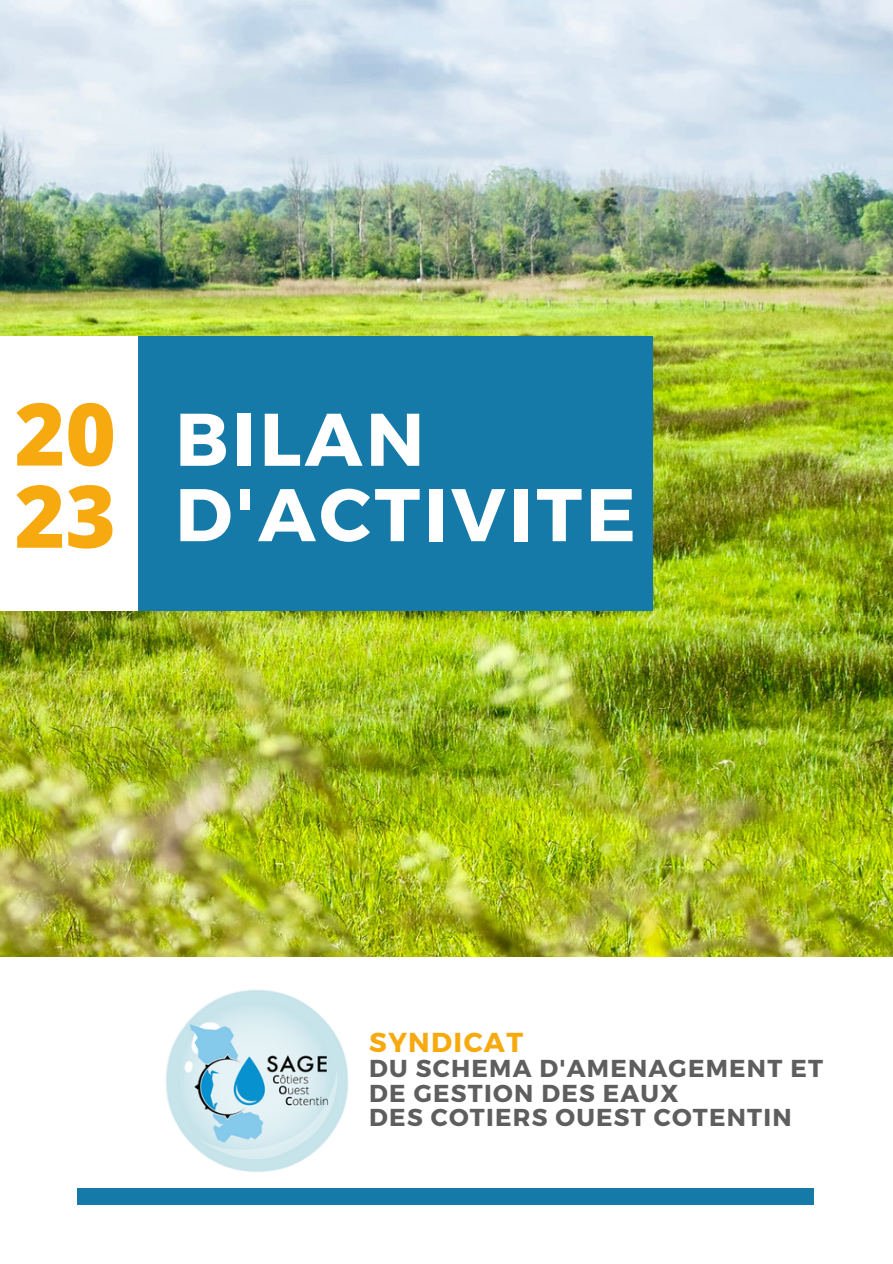
<style>
.page{position:relative;width:893px;height:1264px;background:#fff}
.page>*{position:absolute;margin:0;border:0;box-sizing:border-box;transform-origin:0 0}
.t1{font:800 86.55px/82.2px "Open Sans";color:#f7aa0f}
.t2{font:700 74.4px/75.3px "Montserrat";letter-spacing:.05em;color:#fff}
.t3{font:700 27.45px "Montserrat";letter-spacing:.05em;color:#f7aa0f}
.t4{font:700 24.45px/24.8px "Montserrat";letter-spacing:.05em;color:#5e5e5e}
</style>
<div class="page">
<img style="left:0;top:0;width:892px;height:956px">
<div style="left:0;top:336px;width:652px;height:274px;background:#157aa8"></div>
<div style="left:0;top:336px;width:137px;height:274px;background:#fff"></div>
<div style="left:78px;top:1188px;width:736px;height:15px;background:#157aa8"></div>
<img style="left:165px;top:990px;width:183px;height:182px">
<p class="t1" style="left:15px;top:391px;width:103px">20<br>23</p>
<p class="t2" style="left:175px;top:398px;width:462px">BILAN<br>D'ACTIVITE</p>
<h1 class="t3" style="left:369px;top:1024px;width:155px">SYNDICAT</h1>
<h2 class="t4" style="left:369px;top:1054px;width:455px">DU SCHEMA D'AMENAGEMENT ET<br>DE GESTION DES EAUX</h2>
<p class="t4" style="left:369px;top:1104px;width:424px">DES COTIERS OUEST COTENTIN</p>
</div>
